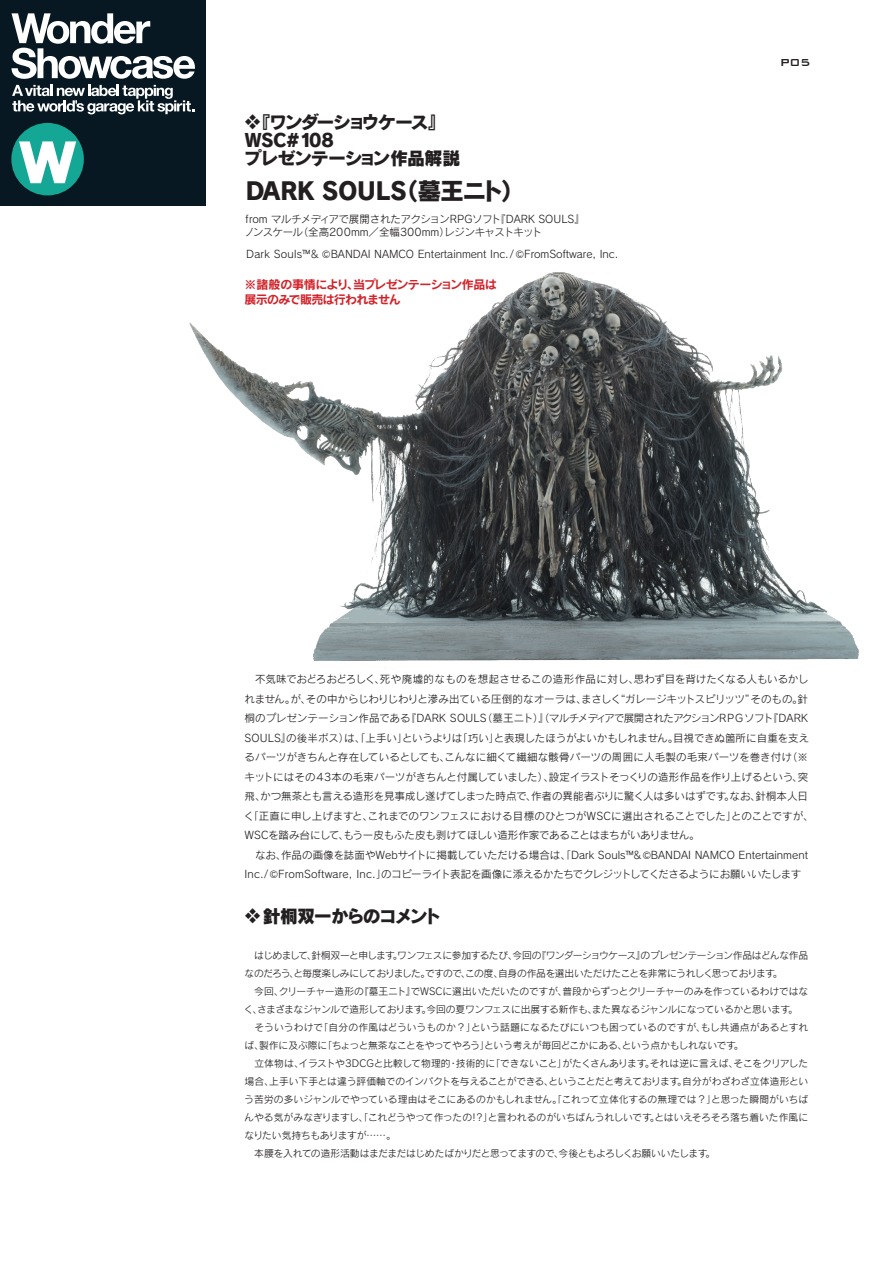
<style>
.page{position:relative;width:893px;height:1263px;background:#fff}
.page>*{position:absolute;margin:0;border:0;box-sizing:border-box;transform-origin:0 0}
.t1{font:24px "Rodin Pro EB";letter-spacing:-.035em;color:#231f20}
.t2{font:18px/18px "Rodin Pro EB";letter-spacing:-.09em;color:#231f20}
.t3{font:500 13.5px "Bank Gothic";color:#231f20}
.t4{font:12px/15px "Rodin Pro B";letter-spacing:-.06em;color:#d1232a}
.t5{font:10.5px/19.5px "Rodin Pro M";color:#231f20}
.t6{font:9.75px/18px "Rodin Pro M";letter-spacing:-.02em;color:#231f20}
</style>
<div class="page">
<img style="left:189px;top:272px;width:670px;height:405px">
<div style="left:0;top:0;width:205px;height:206px;background:#071822"></div>
<svg style="left:12px;top:85px;width:183px;height:29px"></svg>
<svg style="left:11px;top:13px;width:184px;height:66px"></svg>
<div style="left:11px;top:123px;width:73px;height:72px;background:#15a796;border-radius:50%"></div>
<svg style="left:19px;top:141px;width:57px;height:42px"></svg>
<h2 class="t2" style="left:244px;top:113px;width:218px">❖『ワンダーショウケース』<br>WSC#108<br>プレゼンテーション作品解説</h2>
<h1 class="t1" style="left:245px;top:175px;width:281px">DARK SOULS（墓王ニト）</h1>
<p class="t5" style="left:244px;top:212px;width:342px;line-height:13.5px">from マルチメディアで展開されたアクションRPGソフト『DARK SOULS』ノンスケール（全高200mm／全幅300mm）レジンキャストキット</p>
<p class="t5" style="left:246px;top:244px;width:374px">Dark Souls™&amp; ©BANDAI NAMCO Entertainment Inc./ ©FromSoftware, Inc.</p>
<p class="t4" style="left:245px;top:277px;width:254px">※諸般の事情により、当プレゼンテーション作品は展示のみで販売は行われません</p>
<p class="t3" style="left:780px;top:52px;width:32px">P05</p>
<p class="t5" style="left:244px;top:669px;width:571px">　不気味でおどろおどろしく、死や廃墟的なものを想起させるこの造形作品に対し、思わず目を背けたくなる人もいるかしれません。が、その中からじわりじわりと滲み出ている圧倒的なオーラは、まさしく“ガレージキットスピリッツ”そのもの。針桐のプレゼンテーション作品である『DARK SOULS（墓王ニト）』（マルチメディアで展開されたアクションRPGソフト『DARK SOULS』の後半ボス）は、「上手い」というよりは「巧い」と表現したほうがよいかもしれません。目視できぬ箇所に自重を支えるパーツがきちんと存在しているとしても、こんなに細くて繊細な骸骨パーツの周囲に人毛製の毛束パーツを巻き付け（※キットにはその43本の毛束パーツがきちんと付属していました）、設定イラストそっくりの造形作品を作り上げるという、突飛、かつ無茶とも言える造形を見事成し遂げてしまった時点で、作者の異能者ぶりに驚く人は多いはずです。なお、針桐本人曰く「正直に申し上げますと、これまでのワンフェスにおける目標のひとつがWSCに選出されることでした」とのことですが、WSCを踏み台にして、もう一皮もふた皮も剥けてほしい造形作家であることはまちがいありません。<br>　なお、作品の画像を誌面やWebサイトに掲載していただける場合は、「Dark Souls™&amp;©BANDAI NAMCO Entertainment Inc./©FromSoftware, Inc.」のコピーライト表記を画像に添えるかたちでクレジットしてくださるようにお願いいたします</p>
<h2 class="t2" style="left:245px;top:906px;width:198px">❖ 針桐双一からのコメント</h2>
<p class="t6" style="left:244px;top:946px;width:566px;text-indent:10px">はじめまして、針桐双一と申します。ワンフェスに参加するたび、今回の『ワンダーショウケース』のプレゼンテーション作品はどんな作品なのだろう、と毎度楽しみにしておりました。ですので、この度、自身の作品を選出いただけたことを非常にうれしく思っております。<br>　今回、クリーチャー造形の『墓王ニト』でWSCに選出いただいたのですが、普段からずっとクリーチャーのみを作っているわけではなく、さまざまなジャンルで造形しております。今回の夏ワンフェスに出展する新作も、また異なるジャンルになっているかと思います。　そういうわけで「自分の作風はどういうものか？」という話題になるたびにいつも困っているのですが、もし共通点があるとすれば、製作に及ぶ際に「ちょっと無茶なことをやってやろう」という考えが毎回どこかにある、という点かもしれないです。<br>　立体物は、イラストや3DCGと比較して物理的・技術的に「できないこと」がたくさんあります。それは逆に言えば、そこをクリアした場合、上手い下手とは違う評価軸でのインパクトを与えることができる、ということだと考えております。自分がわざわざ立体造形という苦労の多いジャンルでやっている理由はそこにあるのかもしれません。「これって立体化するの無理では？」と思った瞬間がいちばんやる気がみなぎりますし、「これどうやって作ったの!?」と言われるのがいちばんうれしいです。とはいえそろそろ落ち着いた作風になりたい気持ちもありますが……。<br>　本腰を入れての造形活動はまだまだはじめたばかりだと思ってますので、今後ともよろしくお願いいたします。</p>
</div>
